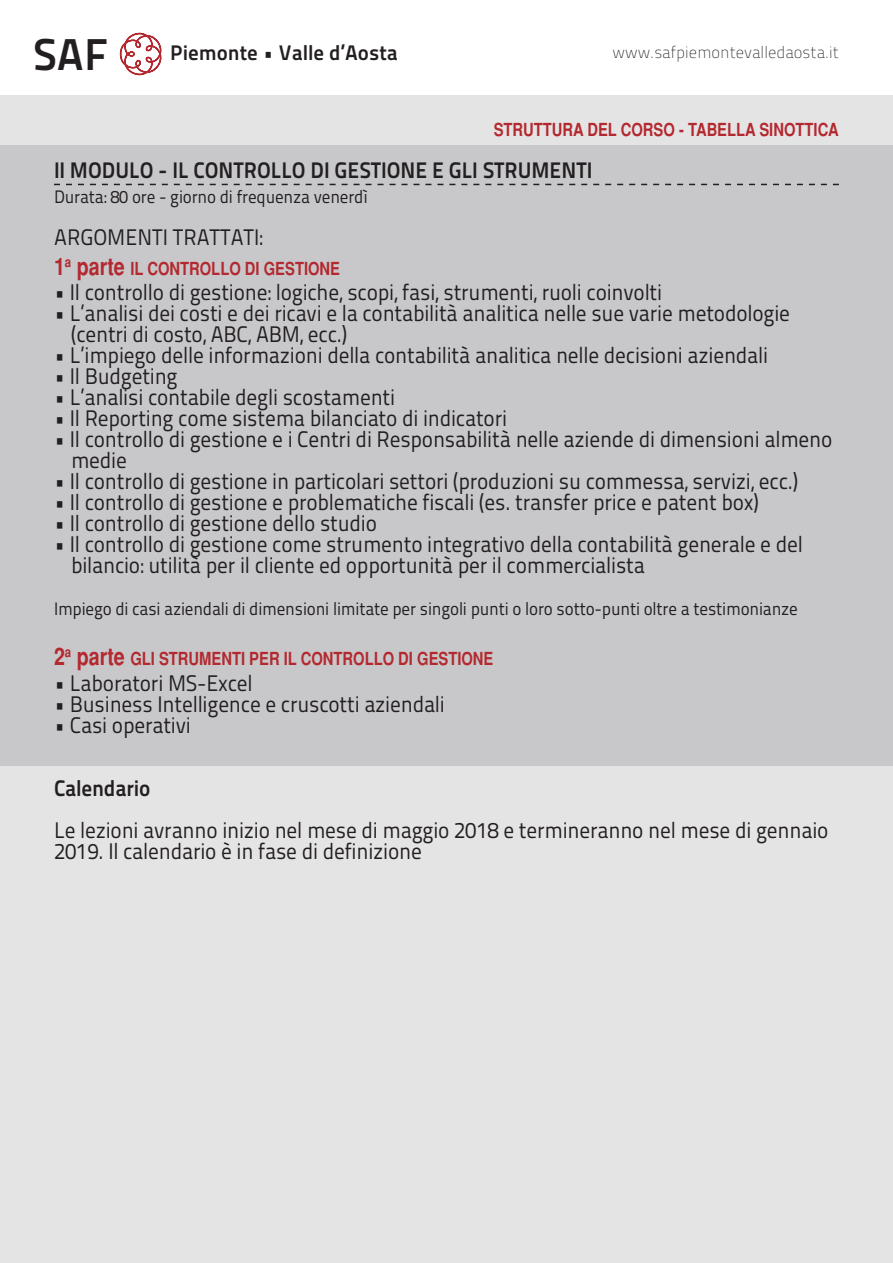
<style>
.page{position:relative;width:893px;height:1263px;background:#fff}
.page>*{position:absolute;margin:0;border:0;box-sizing:border-box;transform-origin:0 0}
.t1{font:44.55px "Titillium Maps 29 L 800 wt";color:#231f20}
.t2{font:22.5px/21px "Titillium Maps 29 L 400 wt";letter-spacing:-.01em;color:#231f20;scale:.95 1}
.t3{font:22.5px "Titillium Maps 29 L 800 wt";color:#231f20;scale:.95 1}
.t4{font:21px "Titillium Maps 29 L 800 wt";color:#231f20}
.t5{font:18px "Titillium Maps 29 L 400 wt";letter-spacing:-.01em;color:#231f20;scale:.95 1}
.t6{font:700 condensed 18px "Helvetica";color:#b3292f}
.t7{font:16.5px "Titillium Maps 29 L 1 wt";color:#231f20}
.s1{font-size:24px}
</style>
<div class="page">
<div style="left:0;top:96px;width:893px;height:1167px;background:#e5e4e5"></div>
<div style="left:0;top:145px;width:893px;height:620px;background:#c8c8ca"></div>
<svg style="left:54px;top:184px;width:785px;height:1px"></svg>
<svg style="left:120px;top:32px;width:41px;height:44px"></svg>
<p class="t1" style="left:33px;top:20px;width:77px">SAF</p>
<p class="t4" style="left:170px;top:36px;width:229px">Piemonte • Valle d’Aosta</p>
<p class="t7" style="left:613px;top:41px;width:228px">www.safpiemontevalledaosta.it</p>
<p class="t6" style="left:494px;top:119px;width:347px">STRUTTURA DEL CORSO - TABELLA SINOTTICA</p>
<p class="t3" style="left:54px;top:153px;width:568px">II MODULO - IL CONTROLLO DI GESTIONE E GLI STRUMENTI</p>
<p class="t5" style="left:54px;top:183px;width:332px">Durata: 80 ore - giorno di frequenza venerdì</p>
<p class="t2" style="left:54px;top:226px;width:221px">ARGOMENTI TRATTATI:</p>
<p class="t6" style="left:54px;top:258px;width:288px"><span class="s1">1</span><sup>a</sup> <span class="s1">parte</span> IL CONTROLLO DI GESTIONE</p>
<p class="t2" style="left:54px;top:280px;width:642px">• Il controllo di gestione: logiche, scopi, fasi, strumenti, ruoli coinvolti</p>
<p class="t2" style="left:71px;top:301px;width:758px;text-indent:-17px">• L’analisi dei costi e dei ricavi e la contabilità analitica nelle sue varie metodologie (centri di costo, ABC, ABM, ecc.)</p>
<p class="t2" style="left:54px;top:343px;width:753px">• L’impiego delle informazioni della contabilità analitica nelle decisioni aziendali</p>
<p class="t2" style="left:54px;top:364px;width:132px">• Il Budgeting</p>
<p class="t2" style="left:54px;top:385px;width:361px">• L’analisi contabile degli scostamenti</p>
<p class="t2" style="left:54px;top:406px;width:478px">• Il Reporting come sistema bilanciato di indicatori</p>
<p class="t2" style="left:71px;top:427px;width:803px;text-indent:-17px">• Il controllo di gestione e i Centri di Responsabilità nelle aziende di dimensioni almeno medie</p>
<p class="t2" style="left:54px;top:469px;width:785px">• Il controllo di gestione in particolari settori (produzioni su commessa, servizi, ecc.)</p>
<p class="t2" style="left:54px;top:490px;width:744px">• Il controllo di gestione e problematiche fiscali (es. transfer price e patent box)</p>
<p class="t2" style="left:54px;top:511px;width:341px">• Il controllo di gestione dello studio</p>
<p class="t2" style="left:71px;top:532px;width:772px;text-indent:-17px">• Il controllo di gestione come strumento integrativo della contabilità generale e del bilancio: utilità per il cliente ed opportunità per il commercialista</p>
<p class="t5" style="left:54px;top:595px;width:785px">Impiego di casi aziendali di dimensioni limitate per singoli punti o loro sotto-punti oltre a testimonianze</p>
<p class="t6" style="left:54px;top:649px;width:441px"><span class="s1">2</span><sup>a</sup> <span class="s1">parte</span> GLI STRUMENTI PER IL CONTROLLO DI GESTIONE</p>
<p class="t2" style="left:54px;top:671px;width:211px">• Laboratori MS-Excel</p>
<p class="t2" style="left:54px;top:692px;width:413px">• Business Intelligence e cruscotti aziendali</p>
<p class="t2" style="left:54px;top:713px;width:146px">• Casi operativi</p>
<p class="t3" style="left:54px;top:770px;width:103px">Calendario</p>
<p class="t2" style="left:54px;top:818px;width:817px">Le lezioni avranno inizio nel mese di maggio 2018 e termineranno nel mese di gennaio<br>2019. Il calendario è in fase di definizione</p>
</div>
